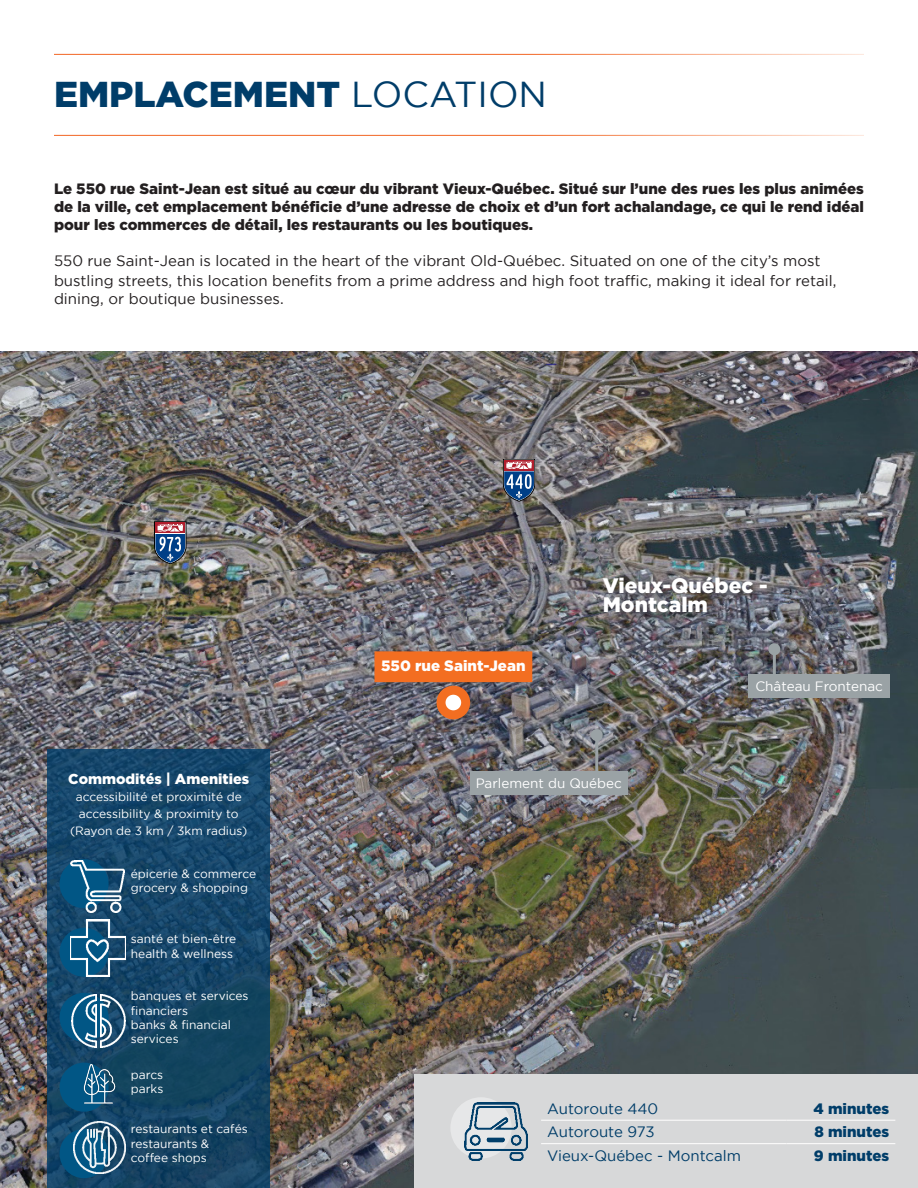
<style>
.page{position:relative;width:918px;height:1188px;background:#fff}
.page>*{position:absolute;margin:0;border:0;box-sizing:border-box;transform-origin:0 0}
.t1{font:900 36px "Gotham";color:#003d69}
.t2{font:900 21px/19.5px "Gotham";color:#fff}
.t3{font:900 15px/18px "Gotham";color:#231f20;text-align:justify}
.t4{font:15px/19.5px "Gotham";color:#231f20}
.t5{font:15px "Gotham";color:#003d69}
.t6{font:900 15px "Gotham";color:#003d69}
.t7{font:900 15px "Gotham";color:#fff}
.t8{font:900 14.4px "Gotham";color:#fff}
.t9{font:13.5px "Gotham";color:#fff}
.t10{font:12px/14.4px "Gotham";color:#fff}
.s1{font-weight:400}
</style>
<div class="page">
<img style="left:0;top:351px;width:918px;height:837px">
<hr style="left:54px;top:135px;width:810px;height:1px;background:#f26624">
<hr style="left:54px;top:54px;width:810px;height:1px;background:#f26624">
<div style="left:415px;top:1074px;width:503px;height:114px;background:#d7d8d9"></div>
<div style="left:450px;top:1097px;width:62px;height:62px;background:#e6e7e8;border-radius:50%"></div>
<img style="left:464px;top:1103px;width:64px;height:58px">
<svg style="left:48px;top:750px;width:222px;height:438px;background:#154566"></svg>
<div style="left:60px;top:1129px;width:49px;height:49px;background:#015685;border-radius:50%"></div>
<div style="left:60px;top:859px;width:49px;height:49px;background:#015685;border-radius:50%"></div>
<div style="left:60px;top:928px;width:49px;height:49px;background:#015685;border-radius:50%"></div>
<div style="left:60px;top:993px;width:49px;height:49px;background:#015685;border-radius:50%"></div>
<div style="left:60px;top:1063px;width:49px;height:49px;background:#015685;border-radius:50%"></div>
<img style="left:70px;top:920px;width:55px;height:57px">
<img style="left:70px;top:860px;width:55px;height:53px">
<img style="left:72px;top:995px;width:53px;height:52px">
<img style="left:74px;top:1061px;width:52px;height:52px">
<img style="left:74px;top:1121px;width:52px;height:52px">
<hr style="left:541px;top:1120px;width:246px;height:1px;background:#fff">
<hr style="left:787px;top:1120px;width:108px;height:1px;background:#fff">
<hr style="left:541px;top:1143px;width:246px;height:1px;background:#fff">
<hr style="left:787px;top:1143px;width:108px;height:1px;background:#fff">
<div style="left:375px;top:651px;width:157px;height:31px;background:#f36e21"></div>
<div style="left:441px;top:690px;width:25px;height:25px;background:#fff;border-radius:50%"></div>
<div style="left:437px;top:686px;width:33px;height:33px;border:9px solid #f36e21;border-radius:50%"></div>
<div style="left:601px;top:574px;width:178px;height:51px;background:#231f20;opacity:.5"></div>
<svg style="left:503px;top:459px;width:32px;height:42px"></svg>
<svg style="left:154px;top:522px;width:32px;height:42px"></svg>
<div style="left:748px;top:674px;width:142px;height:24px;background:#9aa2a5"></div>
<hr style="left:773px;top:649px;width:3px;height:28px;background:#9aa2a5">
<div style="left:768px;top:643px;width:12px;height:12px;background:#9aa2a5;border-radius:50%"></div>
<div style="left:470px;top:771px;width:157px;height:24px;background:#9aa2a5"></div>
<hr style="left:595px;top:735px;width:3px;height:41px;background:#9aa2a5">
<div style="left:591px;top:729px;width:12px;height:12px;background:#9aa2a5;border-radius:50%"></div>
<p class="t1" style="left:54px;top:74px;width:495px">EMPLACEMENT <span class="s1">LOCATION</span></p>
<p class="t3" style="left:54px;top:180px;width:812px">Le 550 rue Saint-Jean est situé au cœur du vibrant Vieux-Québec. Situé sur l’une des rues les plus animées de la ville, cet emplacement bénéficie d’une adresse de choix et d’un fort achalandage, ce qui le rend idéal pour les commerces de détail, les restaurants ou les boutiques.</p>
<p class="t4" style="left:54px;top:251px;width:784px">550 rue Saint-Jean is located in the heart of the vibrant Old-Québec. Situated on one of the city’s most bustling streets, this location benefits from a prime address and high foot traffic, making it ideal for retail,</p>
<p class="t4" style="left:54px;top:288px;width:231px">dining, or boutique businesses.</p>
<p class="t8" style="left:68px;top:771px;width:182px">Commodités | Amenities</p>
<p class="t10" style="left:76px;top:790px;width:168px">accessibilité et proximité de</p>
<p class="t10" style="left:79px;top:806px;width:161px">accessibility &amp; proximity to</p>
<p class="t10" style="left:70px;top:823px;width:179px">(Rayon de 3 km / 3km radius)</p>
<p class="t10" style="left:131px;top:866px;width:127px">épicerie &amp; commerce</p>
<p class="t10" style="left:131px;top:881px;width:119px">grocery &amp; shopping</p>
<p class="t10" style="left:131px;top:932px;width:107px">santé et bien-être health &amp; wellness</p>
<p class="t10" style="left:131px;top:988px;width:119px">banques et services financiers</p>
<p class="t10" style="left:131px;top:1017px;width:102px">banks &amp; financial services</p>
<p class="t10" style="left:131px;top:1067px;width:34px">parcs</p>
<p class="t10" style="left:131px;top:1082px;width:34px">parks</p>
<p class="t10" style="left:131px;top:1122px;width:118px">restaurants et cafés</p>
<p class="t10" style="left:131px;top:1136px;width:80px">restaurants &amp;</p>
<p class="t10" style="left:131px;top:1151px;width:77px">coffee shops</p>
<p class="t7" style="left:381px;top:657px;width:146px">550 rue Saint-Jean</p>
<p class="t2" style="left:603px;top:575px;width:167px">Vieux-Québec -<br>Montcalm</p>
<p class="t9" style="left:755px;top:678px;width:129px">Château Frontenac</p>
<p class="t9" style="left:476px;top:775px;width:148px">Parlement du Québec</p>
<p class="t5" style="left:547px;top:1101px;width:113px">Autoroute 440</p>
<p class="t6" style="left:814px;top:1100px;width:77px">4 minutes</p>
<p class="t5" style="left:547px;top:1124px;width:109px">Autoroute 973</p>
<p class="t6" style="left:814px;top:1123px;width:76px">8 minutes</p>
<p class="t5" style="left:547px;top:1147px;width:195px">Vieux-Québec - Montcalm</p>
<p class="t6" style="left:814px;top:1147px;width:77px">9 minutes</p>
</div>
